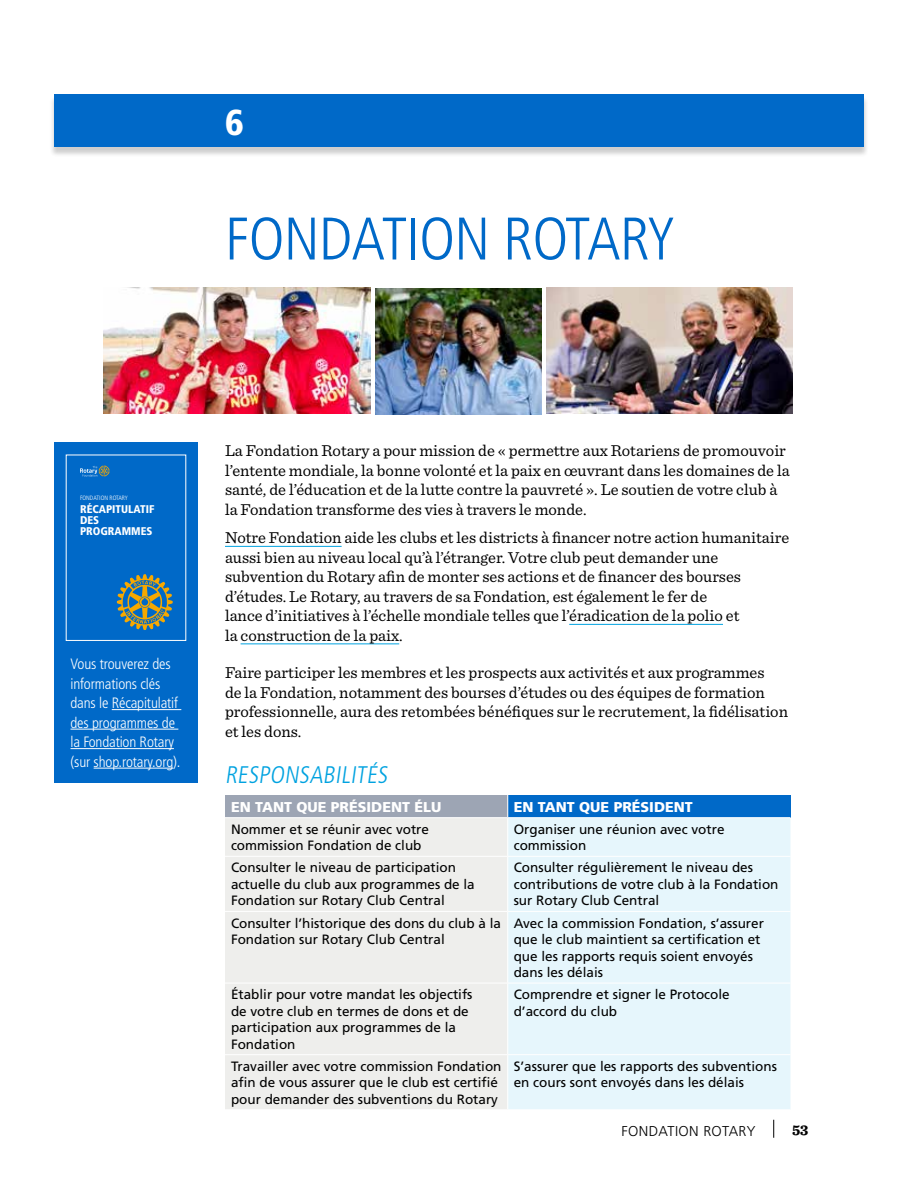
<style>
.page{position:relative;width:918px;height:1188px;background:#fff}
.page>*{position:absolute;margin:0;border:0;box-sizing:border-box;transform-origin:0 0}
.t1{font:300 condensed 60px "Frutiger LT Std";letter-spacing:-.01em;color:#0069c8}
.t2{font:900 condensed 36px "Frutiger LT Std";color:#fff}
.t3{font:300 condensed 24px "Frutiger LT Std";color:#00a2e0}
.t4{font:16.5px/19.5px "Sentinel";color:#000}
.t5{font:300 condensed 15px/19.5px "Frutiger LT Std";letter-spacing:-.01em;color:#fff}
.t6{font:700 15px "Sentinel";color:#000}
.t7{font:900 14.25px "Frutiger LT Std";color:#fff}
.t8{font:300 14.25px "Frutiger LT Std";letter-spacing:.025em;color:#000}
.t9{font:13.5px/16.5px "Frutiger LT Std";color:#000}
.t10{font:900 condensed 11.1px/11.1px "Frutiger LT Std";color:#fff}
.t11{font:300 condensed 6.3px "Frutiger LT Std";color:#fff}
</style>
<div class="page">
<div style="left:49px;top:95px;width:819px;height:62px;background:#000;opacity:.2"></div>
<div style="left:54px;top:94px;width:810px;height:53px;background:#0069c8"></div>
<svg style="left:773px;top:1120px;width:1px;height:18px"></svg>
<hr style="left:225px;top:546px;width:117px;height:1px;background:#00a2e0">
<hr style="left:569px;top:624px;width:154px;height:1px;background:#00a2e0">
<hr style="left:241px;top:643px;width:158px;height:1px;background:#00a2e0">
<div style="left:225px;top:795px;width:283px;height:23px;background:#9da5b4"></div>
<div style="left:508px;top:795px;width:282px;height:23px;background:#0069c8"></div>
<div style="left:225px;top:818px;width:282px;height:291px;background:#eeeeec"></div>
<div style="left:508px;top:818px;width:282px;height:291px;background:#e6f6fc"></div>
<hr style="left:225px;top:856px;width:283px;height:1px;background:#fff">
<hr style="left:225px;top:911px;width:283px;height:1px;background:#fff">
<hr style="left:225px;top:983px;width:283px;height:1px;background:#fff">
<hr style="left:508px;top:856px;width:282px;height:1px;background:#fff">
<hr style="left:508px;top:911px;width:282px;height:1px;background:#fff">
<hr style="left:508px;top:983px;width:282px;height:1px;background:#fff">
<hr style="left:508px;top:817px;width:282px;height:1px;background:#fff">
<svg style="left:507px;top:795px;width:1px;height:22px"></svg>
<hr style="left:225px;top:817px;width:283px;height:1px;background:#fff">
<hr style="left:225px;top:1054px;width:283px;height:1px;background:#fff">
<hr style="left:508px;top:1054px;width:282px;height:1px;background:#fff">
<img style="left:104px;top:288px;width:266px;height:126px">
<img style="left:546px;top:288px;width:246px;height:126px">
<img style="left:375px;top:288px;width:167px;height:126px">
<div style="left:54px;top:443px;width:144px;height:340px;background:#0069c8"></div>
<hr style="left:112px;top:709px;width:69px;height:1px;background:#fff">
<hr style="left:70px;top:729px;width:108px;height:1px;background:#fff">
<hr style="left:70px;top:748px;width:104px;height:1px;background:#fff">
<hr style="left:94px;top:768px;width:79px;height:1px;background:#fff">
<svg style="left:80px;top:465px;width:30px;height:12px"></svg>
<svg style="left:117px;top:574px;width:56px;height:56px"></svg>
<h2 class="t2" style="left:225px;top:101px;width:20px">6</h2>
<h1 class="t1" style="left:225px;top:205px;width:453px">FONDATION ROTARY</h1>
<p class="t11" style="left:80px;top:495px;width:49px">FONDATION ROTARY</p>
<p class="t10" style="left:80px;top:503px;width:76px">RÉCAPITULATIF<br>DES<br>PROGRAMMES</p>
<p class="t5" style="left:70px;top:654px;width:112px">Vous trouverez des informations clés dans le Récapitulatif des programmes de la Fondation Rotary (sur shop.rotary.org).</p>
<p class="t4" style="left:225px;top:440px;width:566px">La Fondation Rotary a pour mission de « permettre aux Rotariens de promouvoir l’entente mondiale, la bonne volonté et la paix en œuvrant dans les domaines de la santé, de l’éducation et de la lutte contre la pauvreté ». Le soutien de votre club à la Fondation transforme des vies à travers le monde.</p>
<p class="t4" style="left:225px;top:527px;width:566px">Notre Fondation aide les clubs et les districts à financer notre action humanitaire aussi bien au niveau local qu’à l’étranger. Votre club peut demander une subvention du Rotary afin de monter ses actions et de financer des bourses d’études. Le Rotary, au travers de sa Fondation, est également le fer de<br>lance d’initiatives à l’échelle mondiale telles que l’éradication de la polio et<br>la construction de la paix.</p>
<p class="t4" style="left:225px;top:662px;width:565px">Faire participer les membres et les prospects aux activités et aux programmes<br>de la Fondation, notamment des bourses d’études ou des équipes de formation professionnelle, aura des retombées bénéfiques sur le recrutement, la fidélisation et les dons.</p>
<h3 class="t3" style="left:225px;top:761px;width:168px">RESPONSABILITÉS</h3>
<p class="t7" style="left:231px;top:798px;width:212px">EN TANT QUE PRÉSIDENT ÉLU</p>
<p class="t7" style="left:514px;top:798px;width:181px">EN TANT QUE PRÉSIDENT</p>
<p class="t9" style="left:231px;top:821px;width:200px">Nommer et se réunir avec votre commission Fondation de club</p>
<p class="t9" style="left:514px;top:821px;width:212px">Organiser une réunion avec votre commission</p>
<p class="t9" style="left:231px;top:860px;width:245px">Consulter le niveau de participation actuelle du club aux programmes de la<br>Fondation sur Rotary Club Central</p>
<p class="t9" style="left:514px;top:860px;width:266px">Consulter régulièrement le niveau des contributions de votre club à la Fondation sur Rotary Club Central</p>
<p class="t9" style="left:231px;top:915px;width:272px">Consulter l’historique des dons du club à la<br>Fondation sur Rotary Club Central</p>
<p class="t9" style="left:514px;top:915px;width:252px">Avec la commission Fondation, s’assurer que le club maintient sa certification et que les rapports requis soient envoyés dans les délais</p>
<p class="t9" style="left:231px;top:986px;width:243px">Établir pour votre mandat les objectifs de votre club en termes de dons et de participation aux programmes de la<br>Fondation</p>
<p class="t9" style="left:514px;top:986px;width:218px">Comprendre et signer le Protocole d’accord du club</p>
<p class="t9" style="left:231px;top:1058px;width:272px">Travailler avec votre commission Fondation afin de vous assurer que le club est certifié pour demander des subventions du Rotary</p>
<p class="t9" style="left:514px;top:1058px;width:265px">S’assurer que les rapports des subventions en cours sont envoyés dans les délais</p>
<p class="t8" style="left:622px;top:1123px;width:135px">FONDATION ROTARY</p>
<p class="t6" style="left:792px;top:1117px;width:18px">53</p>
</div>
